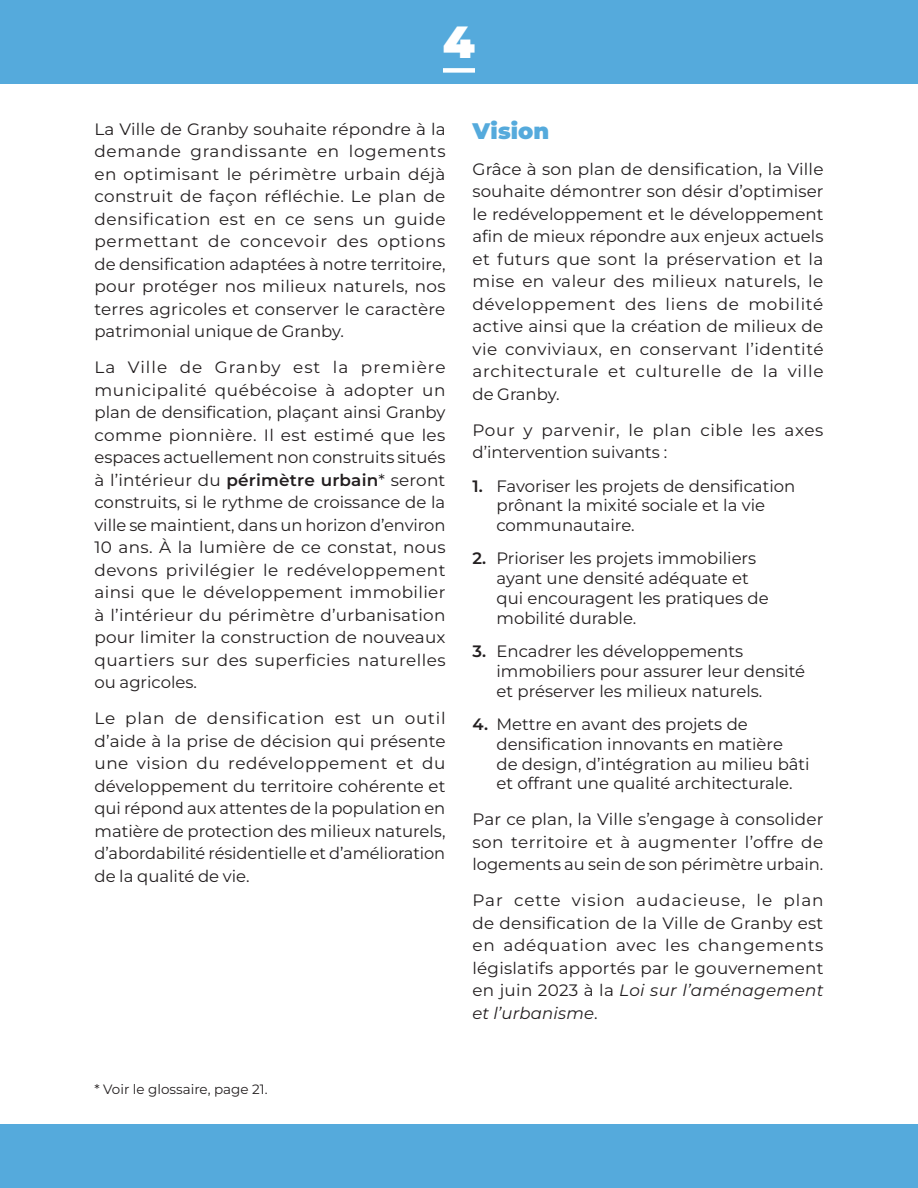
<style>
.page{position:relative;width:918px;height:1188px;background:#fff}
.page>*{position:absolute;margin:0;border:0;box-sizing:border-box;transform-origin:0 0}
.t1{font:900 45px "Montserrat";color:#fff}
.t2{font:900 22.5px "Montserrat";letter-spacing:.005em;color:#55aadc}
.t3{font:16.5px/22.5px "Montserrat";color:#231f20;text-align:justify}
.t4{font:16.5px/22.5px "Montserrat";letter-spacing:.025em;color:#231f20}
.Footnote{font:13.5px "Montserrat";color:#231f20}
.s1{font-weight:600}
.s2{font-style:italic}
</style>
<div class="page">
<div style="left:0;top:0;width:918px;height:83px;background:#55aadc"></div>
<div style="left:0;top:1125px;width:918px;height:63px;background:#55aadc"></div>
<div style="left:443px;top:68px;width:32px;height:5px;background:#fff"></div>
<h1 class="t1" style="left:443px;top:9px;width:34px">4</h1>
<p class="t3" style="left:94px;top:117px;width:353px">La Ville de Granby souhaite répondre à la demande grandissante en logements en optimisant le périmètre urbain déjà construit de façon réfléchie. Le plan de densification est en ce sens un guide permettant de concevoir des options de densification adaptées à notre territoire, pour protéger nos milieux naturels, nos terres agricoles et conserver le caractère patrimonial unique de Granby.</p>
<p class="t3" style="left:94px;top:355px;width:353px">La Ville de Granby est la première municipalité québécoise à adopter un plan de densification, plaçant ainsi Granby comme pionnière. Il est estimé que les espaces actuellement non construits situés à l’intérieur du <span class="s1">périmètre urbain</span>* seront construits, si le rythme de croissance de la ville se maintient, dans un horizon d’environ 10 ans. À la lumière de ce constat, nous devons privilégier le redéveloppement ainsi que le développement immobilier à l’intérieur du périmètre d’urbanisation pour limiter la construction de nouveaux quartiers sur des superficies naturelles ou agricoles.</p>
<p class="t3" style="left:94px;top:706px;width:353px">Le plan de densification est un outil d’aide à la prise de décision qui présente une vision du redéveloppement et du développement du territoire cohérente et qui répond aux attentes de la population en matière de protection des milieux naturels, d’abordabilité résidentielle et d’amélioration de la qualité de vie.</p>
<p class="Footnote" style="left:94px;top:1080px;width:175px">* Voir le glossaire, page 21.</p>
<h3 class="t2" style="left:472px;top:114px;width:78px">Vision</h3>
<p class="t3" style="left:472px;top:157px;width:353px">Grâce à son plan de densification, la Ville souhaite démontrer son désir d’optimiser le redéveloppement et le développement afin de mieux répondre aux enjeux actuels et futurs que sont la préservation et la mise en valeur des milieux naturels, le développement des liens de mobilité active ainsi que la création de milieux de vie conviviaux, en conservant l’identité architecturale et culturelle de la ville de Granby.</p>
<p class="t4" style="left:472px;top:418px;width:352px">Pour y parvenir, le plan cible les axes d’intervention suivants :</p>
<p class="t3" style="left:496px;top:475px;width:300px;line-height:19.8px;text-align:left;text-indent:-24px"><span class="s1">1.</span> Favoriser les projets de densification prônant la mixité sociale et la vie communautaire.</p>
<p class="t3" style="left:496px;top:548px;width:274px;line-height:19.8px;text-align:left;text-indent:-24px"><span class="s1">2.</span> Prioriser les projets immobiliers ayant une densité adéquate et qui encouragent les pratiques de mobilité durable.</p>
<p class="t3" style="left:496px;top:641px;width:310px;line-height:19.8px;text-align:left;text-indent:-24px"><span class="s1">3.</span> Encadrer les développements immobiliers pour assurer leur densité et préserver les milieux naturels.</p>
<p class="t3" style="left:496px;top:714px;width:315px;line-height:19.8px;text-align:left;text-indent:-24px"><span class="s1">4.</span> Mettre en avant des projets de densification innovants en matière<br>de design, d’intégration au milieu bâti et offrant une qualité architecturale.</p>
<p class="t3" style="left:472px;top:808px;width:353px">Par ce plan, la Ville s’engage à consolider son territoire et à augmenter l’offre de logements au sein de son périmètre urbain.</p>
<p class="t3" style="left:472px;top:889px;width:353px">Par cette vision audacieuse, le plan de densification de la Ville de Granby est en adéquation avec les changements législatifs apportés par le gouvernement en juin 2023 à la <span class="s2">Loi sur l’aménagement et l’urbanisme</span>.</p>
</div>
